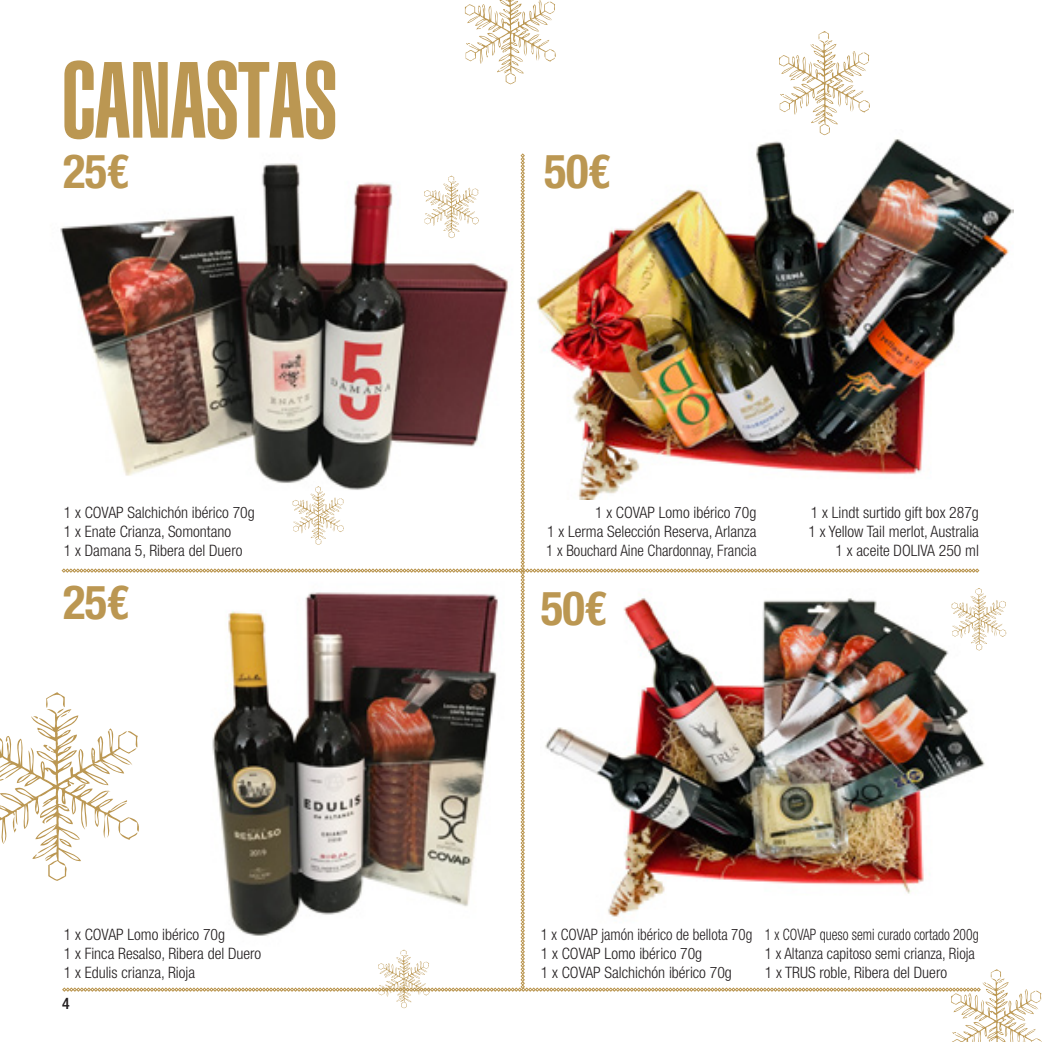
<style>
.page{position:relative;width:1042px;height:1042px;background:#fff}
.page>*{position:absolute;margin:0;border:0;box-sizing:border-box;transform-origin:0 0}
.t1{font:900 extra-condensed 105px "Swiss 911 BT";letter-spacing:.005em;color:#bb9752}
.t2{font:700 condensed 47.25px "Helvetica Neue LT Std";letter-spacing:-.015em;color:#bb9752}
.t3{font:300 condensed 15.75px "Helvetica Neue LT Std";color:#231f20}
.t4{font:300 condensed 15.75px "Helvetica Neue LT Std";color:#231f20;scale:.96 1}
.t5{font:300 condensed 15.75px "Helvetica Neue LT Std";color:#231f20;scale:.86 1}
.t6{font:300 condensed 15.75px "Helvetica Neue LT Std";color:#231f20;scale:.95 1}
.t7{font:500 condensed 15.75px "Helvetica Neue LT Std";color:#231f20}
</style>
<div class="page">
<svg style="left:465px;top:0;width:91px;height:84px"></svg>
<svg style="left:779px;top:31px;width:91px;height:104px"></svg>
<img style="left:0;top:154px;width:1042px;height:888px">
<p class="t1" style="left:62px;top:43px;width:276px">CANASTAS</p>
<p class="t2" style="left:63px;top:142px;width:67px">25€</p>
<p class="t2" style="left:544px;top:142px;width:67px">50€</p>
<p class="t3" style="left:64px;top:503px;width:193px">1 x COVAP Salchichón ibérico 70g</p>
<p class="t3" style="left:64px;top:522px;width:169px">1 x Enate Crianza, Somontano</p>
<p class="t3" style="left:64px;top:541px;width:180px">1 x Damana 5, Ribera del Duero</p>
<p class="t3" style="left:595px;top:503px;width:163px">1 x COVAP Lomo ibérico 70g</p>
<p class="t3" style="left:547px;top:522px;width:211px">1 x Lerma Selección Reserva, Arlanza</p>
<p class="t4" style="left:546px;top:541px;width:220px">1 x Bouchard Aine Chardonnay, Francia</p>
<p class="t2" style="left:63px;top:574px;width:67px">25€</p>
<p class="t2" style="left:541px;top:580px;width:67px">50€</p>
<p class="t3" style="left:811px;top:503px;width:170px">1 x Lindt surtido gift box 287g</p>
<p class="t3" style="left:808px;top:522px;width:172px">1 x Yellow Tail merlot, Australia</p>
<p class="t3" style="left:835px;top:541px;width:145px">1 x aceite DOLIVA 250 ml</p>
<p class="t3" style="left:64px;top:925px;width:163px">1 x COVAP Lomo ibérico 70g</p>
<p class="t3" style="left:64px;top:944px;width:199px">1 x Finca Resalso, Ribera del Duero</p>
<p class="t3" style="left:64px;top:963px;width:133px">1 x Edulis crianza, Rioja</p>
<p class="t7" style="left:62px;top:993px;width:9px">4</p>
<p class="t6" style="left:541px;top:925px;width:224px">1 x COVAP jamón ibérico de bellota 70g</p>
<p class="t3" style="left:541px;top:944px;width:163px">1 x COVAP Lomo ibérico 70g</p>
<p class="t3" style="left:541px;top:963px;width:193px">1 x COVAP Salchichón ibérico 70g</p>
<p class="t5" style="left:765px;top:925px;width:250px">1 x COVAP queso semi curado cortado 200g</p>
<p class="t4" style="left:765px;top:944px;width:220px">1 x Altanza capitoso semi crianza, Rioja</p>
<p class="t3" style="left:765px;top:963px;width:184px">1 x TRUS roble, Ribera del Duero</p>
</div>
